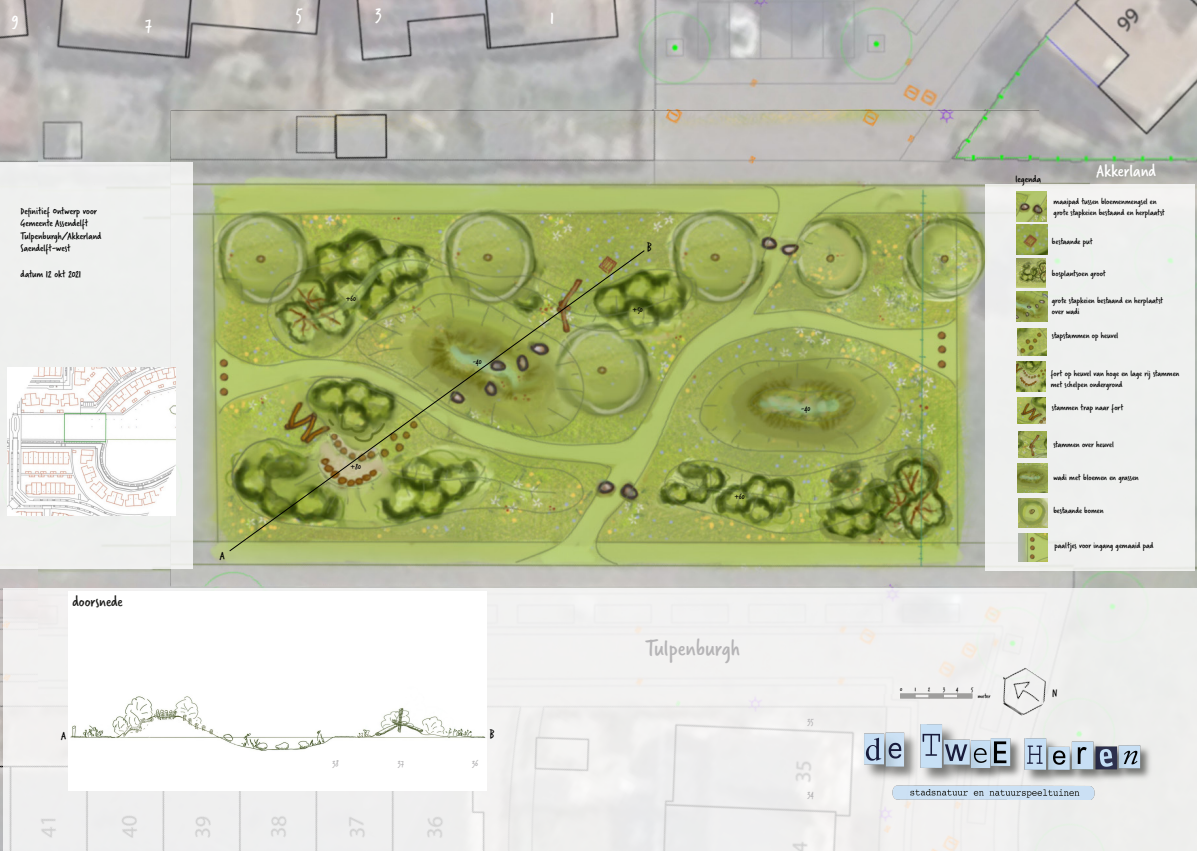
<style>
.page{position:relative;width:1197px;height:852px;background:#fff}
.page>*{position:absolute;margin:0;border:0;box-sizing:border-box;transform-origin:0 0}
.t1{font:24px "Verveine";color:#b5b4b6}
.t2{font:18.5px "Verveine";color:#fff}
.t3{font:16px "Verveine";color:#1d1d1b}
.t4{font:12px "Verveine";color:#000}
.t5{font:10.5px/12.6px "Verveine";color:#000}
.t6{font:9px/10.8px "Verveine";color:#000}
.t7{font:9px "Verveine";color:#b5b4b6}
.t8{font:8px "Verveine";letter-spacing:-.02em;color:#000}
.t9{font:6.7px "Verveine";color:#000}
.t10{font:6px "Verveine";color:#000}
</style>
<div class="page">
<img style="left:39px;top:0;width:1158px;height:588px">
<div style="left:4px;top:588px;width:1193px;height:262px;background:#efefef"></div>
<img style="left:864px;top:722px;width:287px;height:76px">
<img style="left:1003px;top:668px;width:43px;height:48px">
<div style="left:69px;top:591px;width:417px;height:199px;background:#fff"></div>
<img style="left:170px;top:109px;width:869px;height:477px">
<img style="left:229px;top:250px;width:415px;height:301px">
<div style="left:985px;top:184px;width:209px;height:386px;background:#eff0ee"></div>
<img style="left:1018px;top:498px;width:29px;height:29px">
<img style="left:1017px;top:258px;width:28px;height:29px">
<img style="left:1017px;top:463px;width:30px;height:29px">
<img style="left:1017px;top:291px;width:30px;height:30px">
<img style="left:1016px;top:224px;width:31px;height:30px">
<img style="left:1018px;top:431px;width:28px;height:26px">
<img style="left:1016px;top:191px;width:30px;height:30px">
<img style="left:1018px;top:533px;width:29px;height:28px">
<div style="left:0;top:162px;width:193px;height:406px;background:#eff0ef"></div>
<img style="left:7px;top:368px;width:168px;height:147px">
<img style="left:1017px;top:361px;width:28px;height:31px">
<img style="left:1017px;top:328px;width:29px;height:27px">
<img style="left:1017px;top:397px;width:28px;height:26px">
<h2 class="t2" style="left:12px;top:8px;width:8px">9</h2>
<h2 class="t2" style="left:145px;top:12px;width:8px">7</h2>
<h2 class="t2" style="left:296px;top:1px;width:8px">5</h2>
<h2 class="t2" style="left:375px;top:1px;width:8px">3</h2>
<h2 class="t2" style="left:550px;top:5px;width:6px">1</h2>
<p class="t5" style="left:21px;top:204px;width:82px">Definitief Ontwerp voor<br>Gemeente Assendelft<br>Tulpenburgh/Akkerland<br>Saendelft-west</p>
<p class="t5" style="left:21px;top:267px;width:62px">datum 12 okt 2021</p>
<h3 class="t3" style="left:73px;top:589px;width:52px">doorsnede</h3>
<h3 class="t4" style="left:220px;top:547px;width:6px">A</h3>
<p class="t8" style="left:346px;top:293px;width:12px">+60</p>
<p class="t8" style="left:350px;top:461px;width:12px">+80</p>
<h3 class="t4" style="left:350px;top:461px;width:17px">+80</h3>
<h3 class="t4" style="left:472px;top:353px;width:17px">_40</h3>
<p class="t8" style="left:473px;top:356px;width:11px">-40</p>
<h3 class="t4" style="left:61px;top:726px;width:6px">A</h3>
<h3 class="t4" style="left:489px;top:724px;width:6px">B</h3>
<p class="t7" style="left:332px;top:756px;width:8px">38</p>
<p class="t7" style="left:398px;top:756px;width:8px">37</p>
<p class="t7" style="left:472px;top:756px;width:8px">36</p>
<h3 class="t4" style="left:647px;top:238px;width:6px">B</h3>
<p class="t8" style="left:632px;top:304px;width:12px">+50</p>
<p class="t8" style="left:734px;top:491px;width:12px">+60</p>
<h1 class="t1" style="left:645px;top:631px;width:96px">Tulpenburgh</h1>
<h3 class="t4" style="left:805px;top:398px;width:15px">-40</h3>
<p class="t8" style="left:801px;top:403px;width:11px">-40</p>
<p class="t7" style="left:807px;top:715px;width:8px">35</p>
<p class="t7" style="left:807px;top:787px;width:8px">34</p>
<p class="t5" style="left:1015px;top:172px;width:27px">legenda</p>
<h2 class="t2" style="left:1096px;top:158px;width:61px">Akkerland</h2>
<p class="t6" style="left:1053px;top:196px;width:113px">maaipad tussen bloemenmengsel en grote stapkeien bestaand en herplaatst</p>
<p class="t6" style="left:1052px;top:235px;width:42px">bestaande put</p>
<p class="t6" style="left:1052px;top:268px;width:55px">bosplantsoen groot</p>
<p class="t6" style="left:1052px;top:295px;width:113px">grote stapkeien bestaand en herplaatst over wadi</p>
<p class="t6" style="left:1052px;top:330px;width:68px">stapstammen op heuvel</p>
<p class="t6" style="left:1050px;top:368px;width:130px">fort op heuvel van hoge en lage rij stammen met schelpen ondergrond</p>
<p class="t6" style="left:1052px;top:402px;width:73px">stammen trap naar fort</p>
<p class="t6" style="left:1053px;top:439px;width:62px">stammen over heuvel</p>
<p class="t6" style="left:1053px;top:472px;width:87px">wadi met bloemen en grassen</p>
<p class="t6" style="left:1053px;top:505px;width:52px">bestaande bomen</p>
<p class="t6" style="left:1054px;top:539px;width:101px">paaltjes voor ingang gemaaid pad</p>
<p class="t10" style="left:900px;top:685px;width:4px">0</p>
<p class="t10" style="left:915px;top:685px;width:3px">1</p>
<p class="t10" style="left:928px;top:685px;width:4px">2</p>
<p class="t10" style="left:943px;top:685px;width:4px">3</p>
<p class="t10" style="left:956px;top:684px;width:4px">4</p>
<p class="t10" style="left:971px;top:684px;width:4px">5</p>
<p class="t5" style="left:1052px;top:687px;width:7px">N</p>
<p class="t9" style="left:978px;top:690px;width:14px">meter</p>
</div>
